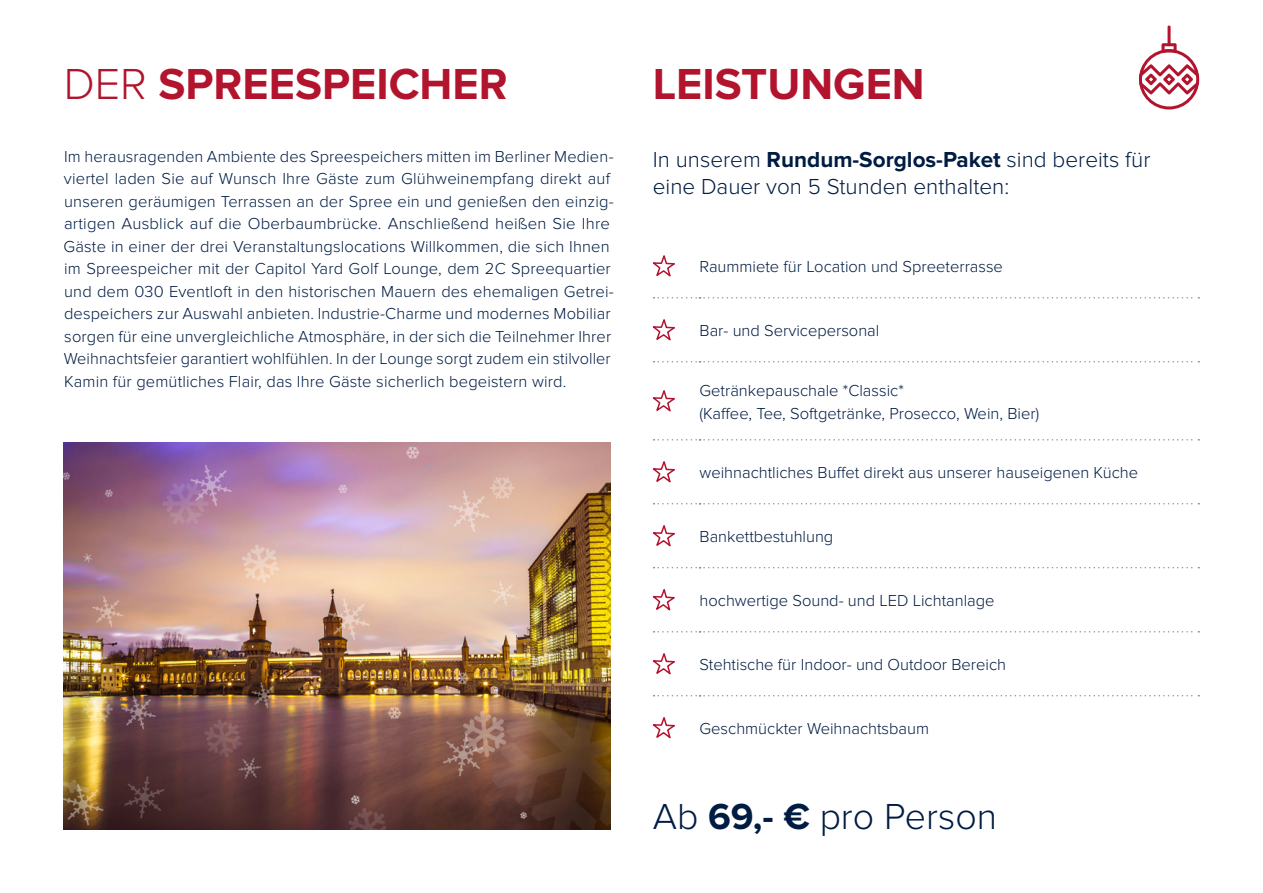
<style>
.page{position:relative;width:1263px;height:893px;background:#fff}
.page>*{position:absolute;margin:0;border:0;box-sizing:border-box;transform-origin:0 0}
.t1{font:700 45px "Proxima Nova";color:#b2132d}
.t2{font:300 37.5px "Proxima Nova";color:#001c43}
.t3{font:300 22.5px/27px "Proxima Nova";color:#001c43}
.t4{font:300 16.5px/22.5px "Proxima Nova";letter-spacing:.01em;color:#001c43}
.s1{font-weight:300}
.s2{font-weight:700}
</style>
<div class="page">
<img style="left:64px;top:443px;width:546px;height:386px">
<svg style="left:1139px;top:43px;width:60px;height:66px"></svg>
<hr style="left:1167px;top:26px;width:3px;height:20px;background:#b2132d;border-radius:2px">
<svg style="left:653px;top:297px;width:546px;height:2px"></svg>
<svg style="left:653px;top:361px;width:546px;height:1px"></svg>
<svg style="left:653px;top:439px;width:546px;height:2px"></svg>
<svg style="left:653px;top:503px;width:546px;height:1px"></svg>
<svg style="left:653px;top:567px;width:546px;height:1px"></svg>
<svg style="left:653px;top:631px;width:546px;height:1px"></svg>
<svg style="left:653px;top:695px;width:546px;height:1px"></svg>
<svg style="left:652px;top:255px;width:23px;height:22px"></svg>
<svg style="left:652px;top:319px;width:23px;height:22px"></svg>
<svg style="left:652px;top:390px;width:23px;height:22px"></svg>
<svg style="left:652px;top:461px;width:23px;height:22px"></svg>
<svg style="left:652px;top:525px;width:23px;height:22px"></svg>
<svg style="left:652px;top:589px;width:23px;height:22px"></svg>
<svg style="left:652px;top:653px;width:23px;height:22px"></svg>
<svg style="left:652px;top:717px;width:23px;height:22px"></svg>
<h1 class="t1" style="left:64px;top:58px;width:445px"><span class="s1">DER</span> SPREESPEICHER</h1>
<p class="t4" style="left:64px;top:145px;width:552px">Im herausragenden Ambiente des Spreespeichers mitten im Berliner Medien&shy;viertel laden Sie auf Wunsch Ihre Gäste zum Glühweinempfang direkt auf unseren geräumigen Terrassen an der Spree ein und genießen den einzig&shy;artigen Ausblick auf die Oberbaumbrücke. Anschließend heißen Sie Ihre Gäste in einer der drei Veranstaltungslocations Willkommen, die sich Ihnen im Spreespeicher mit der Capitol Yard Golf Lounge, dem 2C Spreequartier und dem 030 Eventloft in den historischen Mauern des ehemaligen Getrei&shy;despeichers zur Auswahl anbieten. Industrie-Charme und modernes Mobiliar sorgen für eine unvergleichliche Atmosphäre, in der sich die Teilnehmer Ihrer Weihnachtsfeier garantiert wohlfühlen. In der Lounge sorgt zudem ein stilvoller Kamin für gemütliches Flair, das Ihre Gäste sicherlich begeistern wird.</p>
<h1 class="t1" style="left:653px;top:58px;width:273px">LEISTUNGEN</h1>
<h3 class="t3" style="left:653px;top:146px;width:499px">In unserem <span class="s2">Rundum-Sorglos-Paket</span> sind bereits für eine Dauer von 5 Stunden enthalten:</h3>
<p class="t4" style="left:699px;top:256px;width:305px">Raummiete für Location und Spreeterrasse</p>
<p class="t4" style="left:699px;top:320px;width:181px">Bar- und Servicepersonal</p>
<p class="t4" style="left:699px;top:379px;width:341px">Getränkepauschale *Classic*<br>(Kaffee, Tee, Softgetränke, Prosecco, Wein, Bier)</p>
<p class="t4" style="left:699px;top:462px;width:440px">weihnachtliches Buffet direkt aus unserer hauseigenen Küche</p>
<p class="t4" style="left:699px;top:526px;width:135px">Bankettbestuhlung</p>
<p class="t4" style="left:699px;top:590px;width:297px">hochwertige Sound- und LED Lichtanlage</p>
<p class="t4" style="left:699px;top:654px;width:308px">Stehtische für Indoor- und Outdoor Bereich</p>
<p class="t4" style="left:699px;top:718px;width:231px">Geschmückter Weihnachtsbaum</p>
<h2 class="t2" style="left:653px;top:795px;width:346px">Ab <span class="s2">69,- €</span> pro Person</h2>
</div>
